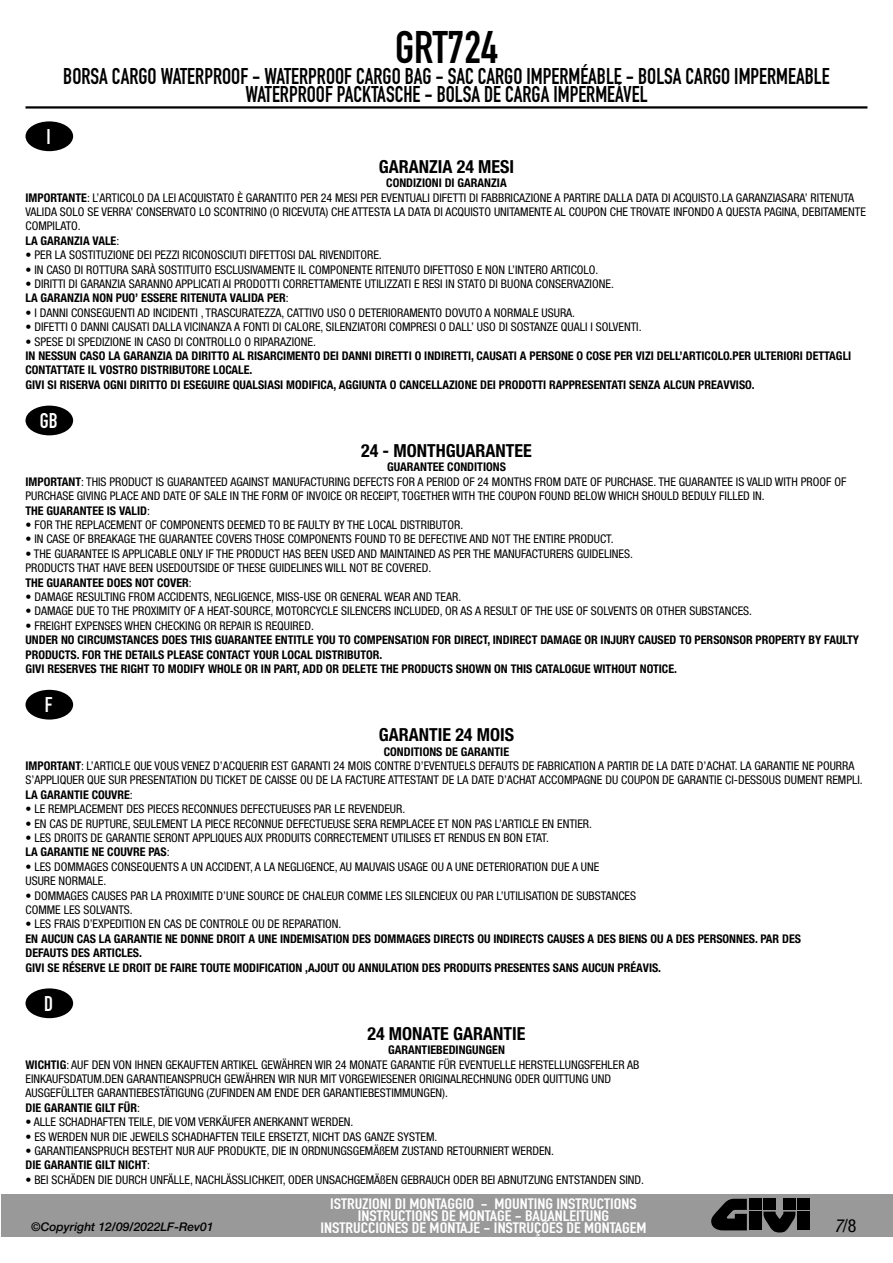
<style>
.page{position:relative;width:893px;height:1263px;background:#fff}
.page>*{position:absolute;margin:0;border:0;box-sizing:border-box;transform-origin:0 0}
.t1{font:45px "DIN Engschrift Std";color:#000}
.t2{font:22.5px/18px "DIN Engschrift Std";color:#000;text-align:center;scale:.95 1}
.t3{font:21px "DIN Engschrift Std";color:#fff}
.t4{font:700 condensed 18px "Helvetica Neue LT Std";color:#000}
.t5{font:condensed 18px "Helvetica Neue LT Std";color:#000}
.t6{font:15px/12px "DIN Engschrift Std";color:#fff;text-align:center;scale:1.2 1}
.t7{font:condensed 12px/14.4px "Helvetica Neue LT Std";color:#000}
.t8{font:700 condensed 12px/14.4px "Helvetica Neue LT Std";color:#000}
.t9{font:italic 500 12px "Helvetica Neue LT Std";color:#000}
.s1{font-weight:700}
.s2{font-style:italic}
</style>
<div class="page">
<div style="left:26px;top:121px;width:47px;height:30px;background:#000;border-radius:50%"></div>
<div style="left:26px;top:406px;width:47px;height:29px;background:#000;border-radius:50%"></div>
<div style="left:26px;top:690px;width:47px;height:29px;background:#000;border-radius:50%"></div>
<div style="left:26px;top:988px;width:47px;height:30px;background:#000;border-radius:50%"></div>
<div style="left:1px;top:1194px;width:891px;height:43px;background:#999"></div>
<hr style="left:26px;top:106px;width:841px;height:3px;background:#000">
<svg style="left:711px;top:1199px;width:36px;height:31px"></svg>
<div style="left:749px;top:1199px;width:12px;height:11px;background:#000"></div>
<div style="left:749px;top:1211px;width:12px;height:19px;background:#000"></div>
<div style="left:798px;top:1199px;width:12px;height:11px;background:#000"></div>
<div style="left:798px;top:1211px;width:12px;height:19px;background:#000"></div>
<div style="left:763px;top:1199px;width:13px;height:11px;background:#000"></div>
<div style="left:783px;top:1199px;width:12px;height:11px;background:#000"></div>
<svg style="left:763px;top:1211px;width:32px;height:21px"></svg>
<h3 class="t3" style="left:47px;top:124px;width:6px">I</h3>
<h1 class="t1" style="left:395px;top:21px;width:104px">GRT724</h1>
<h2 class="t2" style="left:63px;top:67px;width:808px">BORSA CARGO WATERPROOF - WATERPROOF CARGO BAG - SAC CARGO IMPERMÉABLE - BOLSA CARGO IMPERMEABLE<br>WATERPROOF PACKTASCHE - BOLSA DE CARGA IMPERMEÁVEL</h2>
<h3 class="t4" style="left:379px;top:155px;width:137px">GARANZIA 24 MESI</h3>
<p class="t7" style="left:26px;top:176px;width:842px;text-indent:361px"><span class="s1">CONDIZIONI DI GARANZIA<br>IMPORTANTE</span>: L’ARTICOLO DA LEI ACQUISTATO È GARANTITO PER 24 MESI PER EVENTUALI DIFETTI DI FABBRICAZIONE A PARTIRE DALLA DATA DI ACQUISTO.LA GARANZIASARA’ RITENUTA VALIDA SOLO SE VERRA’ CONSERVATO LO SCONTRINO (O RICEVUTA) CHE ATTESTA LA DATA DI ACQUISTO UNITAMENTE AL COUPON CHE TROVATE INFONDO A QUESTA PAGINA, DEBITAMENTE COMPILATO.<br><span class="s1">LA GARANZIA VALE</span>:</p>
<p class="t7" style="left:26px;top:248px;width:358px">• PER LA SOSTITUZIONE DEI PEZZI RICONOSCIUTI DIFETTOSI DAL RIVENDITORE.</p>
<p class="t7" style="left:26px;top:262px;width:574px">• IN CASO DI ROTTURA SARÀ SOSTITUITO ESCLUSIVAMENTE IL COMPONENTE RITENUTO DIFETTOSO E NON L’INTERO ARTICOLO.</p>
<p class="t7" style="left:26px;top:276px;width:590px">• DIRITTI DI GARANZIA SARANNO APPLICATI AI PRODOTTI CORRETTAMENTE UTILIZZATI E RESI IN STATO DI BUONA CONSERVAZIONE.<br><span class="s1">LA GARANZIA NON PUO’ ESSERE RITENUTA VALIDA PER</span>:</p>
<p class="t7" style="left:26px;top:305px;width:551px">• I DANNI CONSEGUENTI AD INCIDENTI , TRASCURATEZZA, CATTIVO USO O DETERIORAMENTO DOVUTO A NORMALE USURA.</p>
<p class="t7" style="left:26px;top:320px;width:617px">• DIFETTI O DANNI CAUSATI DALLA VICINANZA A FONTI DI CALORE, SILENZIATORI COMPRESI O DALL’ USO DI SOSTANZE QUALI I SOLVENTI.</p>
<p class="t7" style="left:26px;top:334px;width:292px">• SPESE DI SPEDIZIONE IN CASO DI CONTROLLO O RIPARAZIONE.</p>
<p class="t8" style="left:26px;top:348px;width:827px">IN NESSUN CASO LA GARANZIA DA DIRITTO AL RISARCIMENTO DEI DANNI DIRETTI O INDIRETTI, CAUSATI A PERSONE O COSE PER VIZI DELL’ARTICOLO.PER ULTERIORI DETTAGLI<br>CONTATTATE IL VOSTRO DISTRIBUTORE LOCALE.<br>GIVI SI RISERVA OGNI DIRITTO DI ESEGUIRE QUALSIASI MODIFICA, AGGIUNTA O CANCELLAZIONE DEI PRODOTTI RAPPRESENTATI SENZA ALCUN PREAVVISO.</p>
<h3 class="t3" style="left:40px;top:408px;width:19px">GB</h3>
<h3 class="t4" style="left:361px;top:440px;width:172px">24 - MONTHGUARANTEE</h3>
<p class="t7" style="left:26px;top:460px;width:822px;text-indent:362px"><span class="s1">GUARANTEE CONDITIONS<br>IMPORTANT</span>: THIS PRODUCT IS GUARANTEED AGAINST MANUFACTURING DEFECTS FOR A PERIOD OF 24 MONTHS FROM DATE OF PURCHASE. THE GUARANTEE IS VALID WITH PROOF OF PURCHASE GIVING PLACE AND DATE OF SALE IN THE FORM OF INVOICE OR RECEIPT, TOGETHER WITH THE COUPON FOUND BELOW WHICH SHOULD BEDULY FILLED IN.<br><span class="s1">THE GUARANTEE IS VALID</span>:</p>
<p class="t7" style="left:26px;top:517px;width:439px">• FOR THE REPLACEMENT OF COMPONENTS DEEMED TO BE FAULTY BY THE LOCAL DISTRIBUTOR.</p>
<p class="t7" style="left:26px;top:532px;width:590px">• IN CASE OF BREAKAGE THE GUARANTEE COVERS THOSE COMPONENTS FOUND TO BE DEFECTIVE AND NOT THE ENTIRE PRODUCT.</p>
<p class="t7" style="left:26px;top:546px;width:609px">• THE GUARANTEE IS APPLICABLE ONLY IF THE PRODUCT HAS BEEN USED AND MAINTAINED AS PER THE MANUFACTURERS GUIDELINES.<br>PRODUCTS THAT HAVE BEEN USEDOUTSIDE OF THESE GUIDELINES WILL NOT BE COVERED.<br><span class="s1">THE GUARANTEE DOES NOT COVER</span>:</p>
<p class="t7" style="left:26px;top:589px;width:437px">• DAMAGE RESULTING FROM ACCIDENTS, NEGLIGENCE, MISS-USE OR GENERAL WEAR AND TEAR.</p>
<p class="t7" style="left:26px;top:604px;width:728px">• DAMAGE DUE TO THE PROXIMITY OF A HEAT-SOURCE, MOTORCYCLE SILENCERS INCLUDED, OR AS A RESULT OF THE USE OF SOLVENTS OR OTHER SUBSTANCES.</p>
<p class="t7" style="left:26px;top:618px;width:290px">• FREIGHT EXPENSES WHEN CHECKING OR REPAIR IS REQUIRED.</p>
<p class="t8" style="left:26px;top:632px;width:835px">UNDER NO CIRCUMSTANCES DOES THIS GUARANTEE ENTITLE YOU TO COMPENSATION FOR DIRECT, INDIRECT DAMAGE OR INJURY CAUSED TO PERSONSOR PROPERTY BY FAULTY<br>PRODUCTS. FOR THE DETAILS PLEASE CONTACT YOUR LOCAL DISTRIBUTOR.<br>GIVI RESERVES THE RIGHT TO MODIFY WHOLE OR IN PART, ADD OR DELETE THE PRODUCTS SHOWN ON THIS CATALOGUE WITHOUT NOTICE.</p>
<h3 class="t3" style="left:45px;top:692px;width:9px">F</h3>
<h3 class="t4" style="left:379px;top:724px;width:137px">GARANTIE 24 MOIS</h3>
<p class="t7" style="left:26px;top:744px;width:839px;text-indent:358px"><span class="s1">CONDITIONS DE GARANTIE<br>IMPORTANT</span>: L’ARTICLE QUE VOUS VENEZ D’ACQUERIR EST GARANTI 24 MOIS CONTRE D’EVENTUELS DEFAUTS DE FABRICATION A PARTIR DE LA DATE D’ACHAT. LA GARANTIE NE POURRA S’APPLIQUER QUE SUR PRESENTATION DU TICKET DE CAISSE OU DE LA FACTURE ATTESTANT DE LA DATE D’ACHAT ACCOMPAGNE DU COUPON DE GARANTIE CI-DESSOUS DUMENT REMPLI.<br><span class="s1">LA GARANTIE COUVRE</span>:</p>
<p class="t7" style="left:26px;top:802px;width:381px">• LE REMPLACEMENT DES PIECES RECONNUES DEFECTUEUSES PAR LE REVENDEUR.</p>
<p class="t7" style="left:26px;top:816px;width:568px">• EN CAS DE RUPTURE, SEULEMENT LA PIECE RECONNUE DEFECTUEUSE SERA REMPLACEE ET NON PAS L’ARTICLE EN ENTIER.</p>
<p class="t7" style="left:26px;top:830px;width:525px">• LES DROITS DE GARANTIE SERONT APPLIQUES AUX PRODUITS CORRECTEMENT UTILISES ET RENDUS EN BON ETAT.<br><span class="s1">LA GARANTIE NE COUVRE PAS</span>:</p>
<p class="t7" style="left:26px;top:859px;width:575px">• LES DOMMAGES CONSEQUENTS A UN ACCIDENT, A LA NEGLIGENCE, AU MAUVAIS USAGE OU A UNE DETERIORATION DUE A UNE<br>USURE NORMALE.</p>
<p class="t7" style="left:26px;top:888px;width:612px">• DOMMAGES CAUSES PAR LA PROXIMITE D’UNE SOURCE DE CHALEUR COMME LES SILENCIEUX OU PAR L’UTILISATION DE SUBSTANCES<br>COMME LES SOLVANTS.</p>
<p class="t7" style="left:26px;top:917px;width:317px">• LES FRAIS D’EXPEDITION EN CAS DE CONTROLE OU DE REPARATION.</p>
<p class="t8" style="left:26px;top:931px;width:777px">EN AUCUN CAS LA GARANTIE NE DONNE DROIT A UNE INDEMISATION DES DOMMAGES DIRECTS OU INDIRECTS CAUSES A DES BIENS OU A DES PERSONNES. PAR DES<br>DEFAUTS DES ARTICLES.<br>GIVI SE RÉSERVE LE DROIT DE FAIRE TOUTE MODIFICATION ,AJOUT OU ANNULATION DES PRODUITS PRESENTES SANS AUCUN PRÉAVIS.</p>
<h3 class="t3" style="left:44px;top:991px;width:10px">D</h3>
<h3 class="t4" style="left:367px;top:1022px;width:160px">24 MONATE GARANTIE</h3>
<p class="t7" style="left:26px;top:1043px;width:615px;text-indent:363px"><span class="s1">GARANTIEBEDINGUNGEN<br>WICHTIG</span>: AUF DEN VON IHNEN GEKAUFTEN ARTIKEL GEWÄHREN WIR 24 MONATE GARANTIE FÜR EVENTUELLE HERSTELLUNGSFEHLER AB EINKAUFSDATUM.DEN GARANTIEANSPRUCH GEWÄHREN WIR NUR MIT VORGEWIESENER ORIGINALRECHNUNG ODER QUITTUNG UND AUSGEFÜLLTER GARANTIEBESTÄTIGUNG (ZUFINDEN AM ENDE DER GARANTIEBESTIMMUNGEN).<br><span class="s1">DIE GARANTIE GILT FÜR</span>:</p>
<p class="t7" style="left:26px;top:1115px;width:329px">• ALLE SCHADHAFTEN TEILE, DIE VOM VERKÄUFER ANERKANNT WERDEN.</p>
<p class="t7" style="left:26px;top:1129px;width:413px">• ES WERDEN NUR DIE JEWEILS SCHADHAFTEN TEILE ERSETZT, NICHT DAS GANZE SYSTEM.</p>
<p class="t7" style="left:26px;top:1143px;width:530px">• GARANTIEANSPRUCH BESTEHT NUR AUF PRODUKTE, DIE IN ORDNUNGSGEMÄßEM ZUSTAND RETOURNIERT WERDEN.<br><span class="s1">DIE GARANTIE GILT NICHT</span>:</p>
<p class="t7" style="left:26px;top:1172px;width:620px">• BEI SCHÄDEN DIE DURCH UNFÄLLE, NACHLÄSSLICHKEIT, ODER UNSACHGEMÄßEN GEBRAUCH ODER BEI ABNUTZUNG ENTSTANDEN SIND.</p>
<p class="t9" style="left:31px;top:1220px;width:184px">©Copyright 12/09/2022LF-Rev01</p>
<p class="t6" style="left:320px;top:1197px;width:273px">ISTRUZIONI DI MONTAGGIO - MOUNTING INSTRUCTIONS<br>INSTRUCTIONS DE MONTAGE - BAUANLEITUNG<br>INSTRUCCIONES DE MONTAJE - INSTRUÇÕES DE MONTAGEM</p>
<h3 class="t5" style="left:834px;top:1215px;width:24px"><span class="s2">7</span>/8</h3>
</div>
